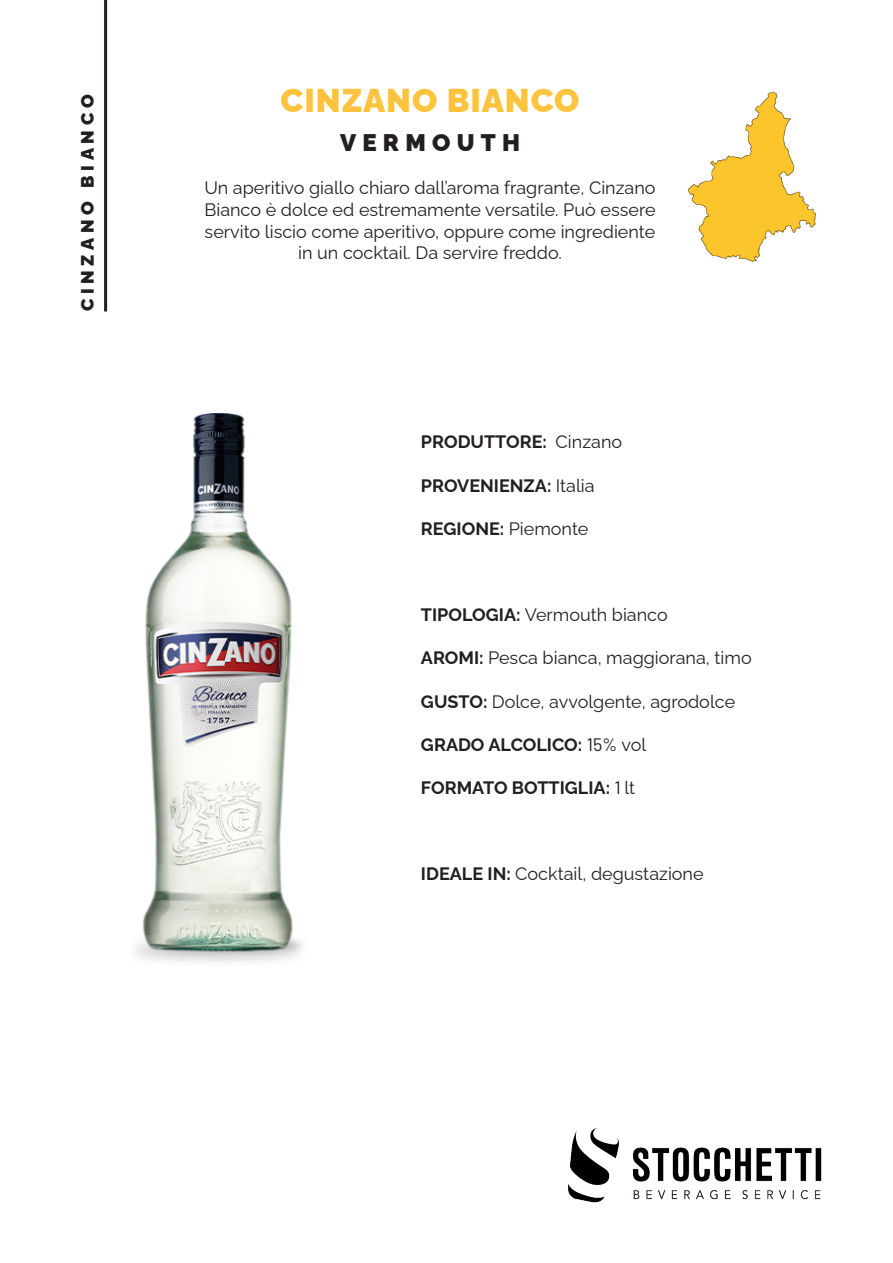
<style>
.page{position:relative;width:893px;height:1263px;background:#fff}
.page>*{position:absolute;margin:0;border:0;box-sizing:border-box;transform-origin:0 0}
.t1{font:900 33px "Raleway";letter-spacing:.03em;color:#fec33e}
.t2{font:900 24px "Raleway";letter-spacing:.26em;color:#231f20}
.t3{font:18px/21.6px "Raleway";color:#231f20;text-align:center}
.t4{font:700 18px "Raleway";color:#231f20}
.t5{font:900 18px "Raleway";letter-spacing:.26em;color:#231f20}
.s1{font-weight:400}
.s2{font-weight:700}
.s3{font-family:"Barlow";font-weight:400}
</style>
<div class="page">
<img style="left:568px;top:1128px;width:254px;height:75px">
<img style="left:135px;top:414px;width:168px;height:548px">
<img style="left:688px;top:91px;width:128px;height:171px">
<hr style="left:104px;top:0;width:3px;height:311px;background:#231f20">
<p class="t5" style="left:73px;top:311px;width:218px;rotate:-90deg">CINZANO BIANCO</p>
<p class="t1" style="left:281px;top:74px;width:300px">CINZANO BIANCO</p>
<p class="t2" style="left:340px;top:124px;width:181px">VERMOUTH</p>
<p class="t3" style="left:204px;top:175px;width:453px">Un aperitivo giallo chiaro dall’aroma fragrante, Cinzano Bianco è dolce ed estremamente versatile. Può essere servito liscio come aperitivo, oppure come ingrediente in un cocktail. Da servire freddo.</p>
<p class="t4" style="left:421px;top:428px;width:203px">PRODUTTORE: <span class="s1">Cinzano</span></p>
<p class="t4" style="left:421px;top:471px;width:175px">PROVENIENZA: <span class="s1">Italia</span></p>
<p class="t4" style="left:421px;top:514px;width:169px">REGIONE: <span class="s1">Piemonte</span></p>
<p class="t3" style="left:421px;top:602px;width:248px"><span class="s2">TIPOLOGIA:</span> Vermouth bianco</p>
<p class="t3" style="left:421px;top:645px;width:332px"><span class="s2">AROMI:</span> Pesca bianca, maggiorana, timo</p>
<p class="t3" style="left:421px;top:688px;width:316px"><span class="s2">GUSTO:</span> Dolce, avvolgente, agrodolce</p>
<p class="t4" style="left:421px;top:730px;width:227px">GRADO ALCOLICO: <span class="s3">15%</span> <span class="s1">vol</span></p>
<p class="t4" style="left:421px;top:773px;width:216px">FORMATO BOTTIGLIA: <span class="s3">1</span> <span class="s1">lt</span></p>
<p class="t3" style="left:421px;top:861px;width:284px"><span class="s2">IDEALE IN:</span> Cocktail, degustazione</p>
</div>
